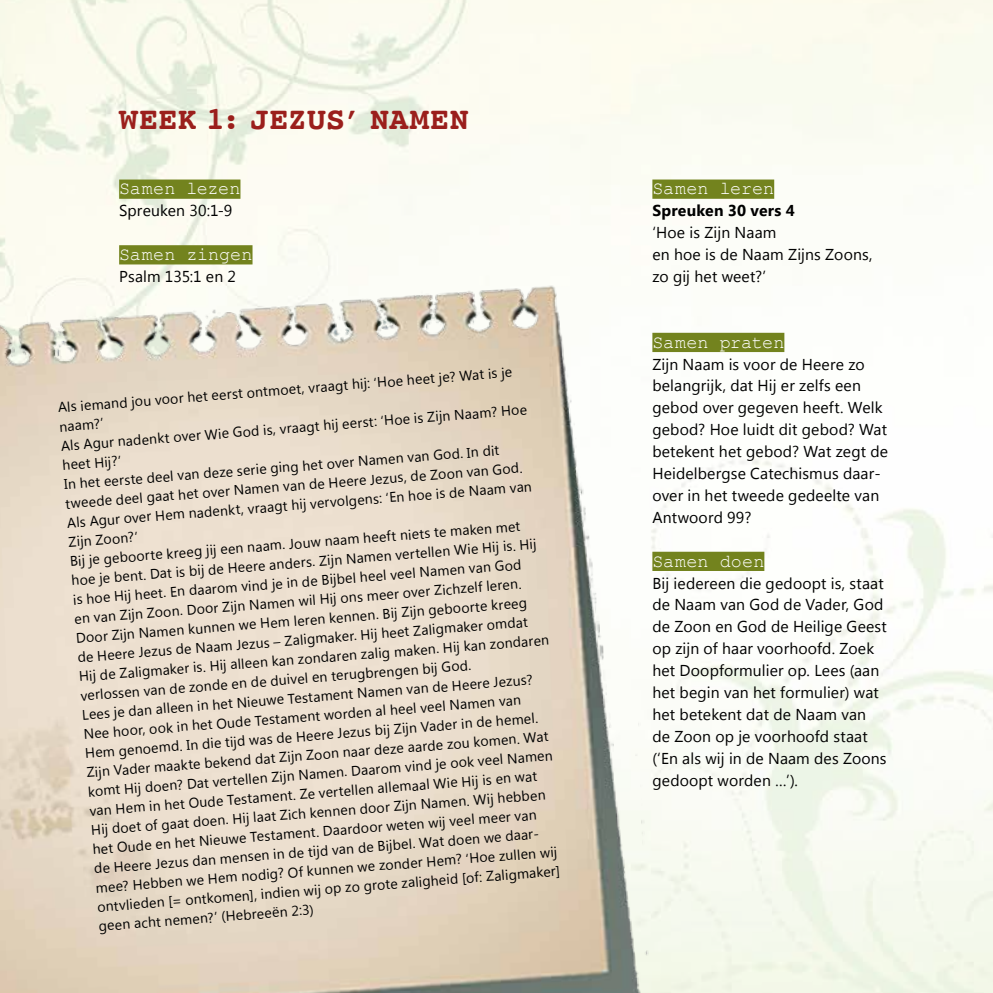
<style>
.page{position:relative;width:993px;height:993px;background:#fff}
.page>*{position:absolute;margin:0;border:0;box-sizing:border-box;transform-origin:0 0}
.t1{font:700 31.5px "Courier";letter-spacing:.015em;color:#9b1f1c}
.t2{font:18.38px "Courier New";letter-spacing:.01em;color:#fff}
.t3{font:18.38px "Courier New";letter-spacing:-.01em;color:#fff}
.t4{font:15.75px/21.9px "Segoe UI";letter-spacing:.01em;color:#000}
.t5{font:700 15.75px "Segoe UI";letter-spacing:.015em;color:#000}
.t6{font:14px/19.2px "Segoe UI";color:#000}
.s1{color:#9a1e1c}
</style>
<div class="page">
<img style="left:0;top:0;width:992px;height:992px">
<img style="left:0;top:189px;width:683px;height:803px">
<div style="left:119px;top:179px;width:121px;height:20px;background:#73831e"></div>
<div style="left:119px;top:245px;width:133px;height:19px;background:#73831e"></div>
<div style="left:652px;top:179px;width:122px;height:20px;background:#73831e"></div>
<div style="left:652px;top:332px;width:132px;height:20px;background:#73831e"></div>
<div style="left:652px;top:551px;width:112px;height:19px;background:#73831e"></div>
<h1 class="t1" style="left:119px;top:93px;width:351px">WEEK 1: JEZUS’ NAM<span class="s1">EN</span></h1>
<h2 class="t2" style="left:119px;top:177px;width:123px">Samen lezen</h2>
<p class="t4" style="left:119px;top:199px;width:115px">Spreuken 30:1-9</p>
<h2 class="t2" style="left:119px;top:243px;width:135px">Samen zingen</h2>
<p class="t4" style="left:119px;top:265px;width:118px">Psalm 135:1 en 2</p>
<p class="t6" style="left:57px;top:400px;width:457px;line-height:17.3px;rotate:-5deg">Als iemand jou voor het eerst ontmoet, vraagt hij: ‘Hoe heet je? Wat is je naam?’</p>
<p class="t6" style="left:60px;top:438px;width:469px;line-height:17.5px;rotate:-5deg">Als Agur nadenkt over Wie God is, vraagt hij eerst: ‘Hoe is Zijn Naam? Hoe heet Hij?’</p>
<p class="t6" style="left:63px;top:475px;width:467px;rotate:-5deg">In het eerste deel van deze serie ging het over Namen van God. In dit tweede deel gaat het over Namen van de Heere Jezus, de Zoon van God.<br>Als Agur over Hem nadenkt, vraagt hij vervolgens: ‘En hoe is de Naam van</p>
<p class="t6" style="left:67px;top:531px;width:453px;line-height:20.8px;rotate:-5deg">Zijn Zoon?’<br>Bij je geboorte kreeg jij een naam. Jouw naam heeft niets te maken met</p>
<p class="t6" style="left:68px;top:572px;width:475px;rotate:-5deg">hoe je bent. Dat is bij de Heere anders. Zijn Namen vertellen Wie Hij is. Hij is hoe Hij heet. En daarom vind je in de Bijbel heel veel Namen van God<br>en van Zijn Zoon. Door Zijn Namen wil Hij ons meer over Zichzelf leren.<br>Door Zijn Namen kunnen we Hem leren kennen. Bij Zijn geboorte kreeg<br>de Heere Jezus de Naam Jezus – Zaligmaker. Hij heet Zaligmaker omdat<br>Hij de Zaligmaker is. Hij alleen kan zondaren zalig maken. Hij kan zondaren verlossen van de zonde en de duivel en terugbrengen bij God.<br>Lees je dan alleen in het Nieuwe Testament Namen van de Heere Jezus?<br>Nee hoor, ook in het Oude Testament worden al heel veel Namen van<br>Hem genoemd. In die tijd was de Heere Jezus bij Zijn Vader in de hemel.<br>Zijn Vader maakte bekend dat Zijn Zoon naar deze aarde zou komen. Wat komt Hij doen? Dat vertellen Zijn Namen. Daarom vind je ook veel Namen van Hem in het Oude Testament. Ze vertellen allemaal Wie Hij is en wat<br>Hij doet of gaat doen. Hij laat Zich kennen door Zijn Namen. Wij hebben het Oude en het Nieuwe Testament. Daardoor weten wij veel meer van<br>de Heere Jezus dan mensen in de tijd van de Bijbel. Wat doen we daar&shy;mee? Hebben we Hem nodig? Of kunnen we zonder Hem? ‘Hoe zullen wij ontvlieden [= ontkomen], indien wij op zo grote zaligheid [of: Zaligmaker] geen acht nemen?’ (Hebreeën 2:3)</p>
<h2 class="t2" style="left:652px;top:177px;width:123px">Samen leren</h2>
<p class="t5" style="left:652px;top:199px;width:144px">Spreuken 30 vers 4</p>
<p class="t4" style="left:652px;top:221px;width:221px">‘Hoe is Zijn Naam<br>en hoe is de Naam Zijns Zoons, zo gij het weet?’</p>
<h2 class="t3" style="left:652px;top:330px;width:133px">Samen praten</h2>
<p class="t4" style="left:652px;top:352px;width:237px">Zijn Naam is voor de Heere zo belangrijk, dat Hij er zelfs een gebod over gegeven heeft. Welk gebod? Hoe luidt dit gebod? Wat betekent het gebod? Wat zegt de<br>Heidelbergse Catechismus daar&shy;over in het tweede gedeelte van<br>Antwoord 99?</p>
<h2 class="t2" style="left:652px;top:549px;width:113px">Samen doen</h2>
<p class="t4" style="left:652px;top:571px;width:236px">Bij iedereen die gedoopt is, staat de Naam van God de Vader, God de Zoon en God de Heilige Geest op zijn of haar voorhoofd. Zoek het Doopformulier op. Lees (aan het begin van het formulier) wat het betekent dat de Naam van de Zoon op je voorhoofd staat (‘En als wij in de Naam des Zoons gedoopt worden …’).</p>
</div>
